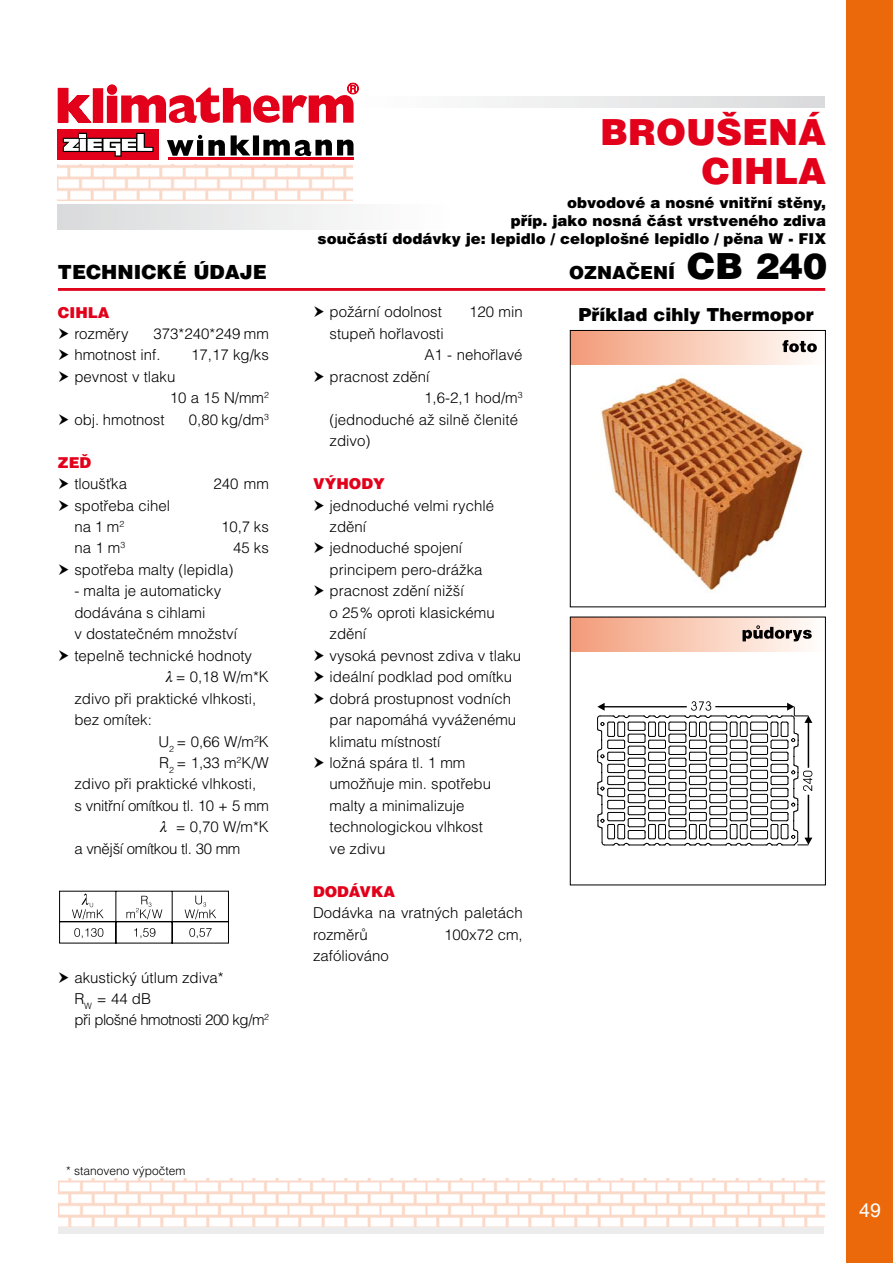
<style>
.page{position:relative;width:893px;height:1263px;background:#fff}
.page>*{position:absolute;margin:0;border:0;box-sizing:border-box;transform-origin:0 0}
.t1{font:900 36px/39px "Helvetica CE";color:#e2001a;text-align:right}
.t2{font:900 19.5px "Helvetica CE";color:#000}
.t3{font:19.5px "Helvetica";color:#fff}
.t4{font:900 18px "Helvetica CE";color:#000}
.t5{font:300 15px/21.5px "Helvetica CE";color:#000}
.t6{font:900 15px/18px "Helvetica CE";color:#000;text-align:right}
.t7{font:300 15px/21.5px "Helvetica CE";letter-spacing:-.02em;color:#000}
.t8{font:900 15px "Helvetica CE";color:#e2001a}
.t9{font:300 12px "Helvetica CE";color:#000}
.s1{font-size:36px}
</style>
<div class="page">
<svg style="left:58px;top:165px;width:294px;height:36px"></svg>
<svg style="left:484px;top:96px;width:340px;height:11px"></svg>
<div style="left:57px;top:205px;width:393px;height:25px;background:linear-gradient(to right,#d9dadb,#fff)"></div>
<svg style="left:58px;top:88px;width:33px;height:35px"></svg>
<div style="left:93px;top:88px;width:10px;height:35px;background:#e2001a"></div>
<svg style="left:107px;top:83px;width:252px;height:40px"></svg>
<div style="left:58px;top:129px;width:101px;height:31px;background:#e2001a"></div>
<svg style="left:63px;top:133px;width:91px;height:24px"></svg>
<svg style="left:167px;top:134px;width:186px;height:22px"></svg>
<hr style="left:168px;top:158px;width:186px;height:2px;background:#e2001a">
<div style="left:58px;top:288px;width:767px;height:3px;border:2px solid #e0041d"></div>
<svg style="left:58px;top:1178px;width:766px;height:48px"></svg>
<div style="left:58px;top:1227px;width:766px;height:6px;background:#ececed"></div>
<div style="left:846px;top:0;width:47px;height:1263px;background:#eb690a"></div>
<div style="left:570px;top:330px;width:255px;height:34px;background:linear-gradient(to right,#f39c78,#fffffc)"></div>
<svg style="left:782px;top:340px;width:35px;height:12px"></svg>
<div style="left:570px;top:330px;width:256px;height:277px;border:1px solid #000"></div>
<div style="left:570px;top:617px;width:255px;height:34px;background:linear-gradient(to right,#f39b78,#fffffc)"></div>
<div style="left:570px;top:617px;width:256px;height:268px;border:1px solid #000"></div>
<svg style="left:742px;top:625px;width:70px;height:16px"></svg>
<svg style="left:597px;top:701px;width:215px;height:145px"></svg>
<img style="left:601px;top:377px;width:203px;height:214px">
<svg style="left:59px;top:891px;width:170px;height:52px"></svg>
<h2 class="t2" style="left:58px;top:260px;width:211px">TECHNICKÉ ÚDAJE</h2>
<p class="t8" style="left:58px;top:303px;width:53px">CIHLA</p>
<p class="t5" style="left:74px;top:323px;width:56px">rozměry</p>
<p class="t5" style="left:74px;top:323px;width:196px;text-indent:79px">373*240*249 mm hmotnost inf.</p>
<p class="t5" style="left:191px;top:344px;width:79px">17,17 kg/ks</p>
<p class="t5" style="left:74px;top:366px;width:102px">pevnost v tlaku</p>
<p class="t5" style="left:170px;top:387px;width:101px">10 a 15 N/mm<sup>2</sup></p>
<p class="t5" style="left:74px;top:409px;width:92px">obj. hmotnost</p>
<p class="t5" style="left:189px;top:409px;width:82px">0,80 kg/dm<sup>3</sup></p>
<p class="t8" style="left:58px;top:454px;width:35px">ZEĎ</p>
<p class="t5" style="left:74px;top:473px;width:54px">tloušťka</p>
<p class="t5" style="left:213px;top:473px;width:57px">240 mm</p>
<p class="t5" style="left:74px;top:495px;width:97px">spotřeba cihel na 1 m<sup>2</sup></p>
<p class="t5" style="left:221px;top:516px;width:49px">10,7 ks</p>
<p class="t5" style="left:74px;top:537px;width:52px">na 1 m<sup>3</sup></p>
<p class="t5" style="left:74px;top:537px;width:196px;text-indent:159px">45 ks spotřeba malty (lepidla)</p>
<p class="t5" style="left:74px;top:580px;width:179px">- malta je automaticky dodávána s cihlami<br>v dostatečném množství tepelně technické hodnoty</p>
<p class="t5" style="left:166px;top:666px;width:104px">● = 0,18 W/m*K</p>
<p class="t5" style="left:74px;top:688px;width:183px">zdivo při praktické vlhkosti,</p>
<p class="t5" style="left:74px;top:709px;width:79px">bez omítek:</p>
<p class="t5" style="left:158px;top:730px;width:112px">U<sub>2</sub> = 0,66 W/m<sup>2</sup>K</p>
<p class="t5" style="left:159px;top:752px;width:111px">R<sub>2</sub> = 1,33 m<sup>2</sup>K/W</p>
<p class="t5" style="left:74px;top:773px;width:183px">zdivo při praktické vlhkosti,</p>
<p class="t7" style="left:74px;top:795px;width:196px">s vnitřní omítkou tl. 10 + 5 mm</p>
<p class="t7" style="left:74px;top:816px;width:196px;text-indent:86px">● = 0,70 W/m*K a vnější omítkou tl. 30 mm</p>
<p class="t5" style="left:74px;top:966px;width:196px">akustický útlum zdiva*<br>R<sub>W</sub> = 44 dB<br>při plošné hmotnosti 200 kg/m<sup>2</sup></p>
<h1 class="t1" style="left:600px;top:113px;width:227px">BROUŠENÁ<br>CIHLA</h1>
<p class="t6" style="left:318px;top:194px;width:510px">obvodové a nosné vnitřní stěny,<br>příp. jako nosná část vrstveného zdiva<br>součástí dodávky je: lepidlo / celoplošné lepidlo / pěna W - FIX</p>
<p class="t5" style="left:330px;top:301px;width:114px">požární odolnost</p>
<p class="t5" style="left:469px;top:301px;width:55px">120 min</p>
<p class="t5" style="left:330px;top:323px;width:116px">stupeň hořlavosti</p>
<p class="t5" style="left:424px;top:344px;width:100px">A1 - nehořlavé</p>
<p class="t5" style="left:330px;top:366px;width:102px">pracnost zdění</p>
<p class="t5" style="left:424px;top:387px;width:100px">1,6-2,1 hod/m<sup>3</sup></p>
<p class="t5" style="left:330px;top:409px;width:190px">(jednoduché až silně členité</p>
<p class="t5" style="left:330px;top:430px;width:42px">zdivo)</p>
<p class="t8" style="left:313px;top:475px;width:73px">VÝHODY</p>
<p class="t5" style="left:330px;top:494px;width:193px">jednoduché velmi rychlé zdění<br>jednoduché spojení principem pero-drážka pracnost zdění nižší<br>o 25 % oproti klasickému zdění<br>vysoká pevnost zdiva v tlaku ideální podklad pod omítku dobrá prostupnost vodních par napomáhá vyváženému klimatu místností<br>ložná spára tl. 1 mm umožňuje min. spotřebu malty a minimalizuje technologickou vlhkost<br>ve zdivu</p>
<p class="t8" style="left:313px;top:882px;width:84px">DODÁVKA</p>
<p class="t5" style="left:313px;top:902px;width:211px">Dodávka na vratných paletách rozměrů</p>
<p class="t5" style="left:444px;top:923px;width:80px">100x72 cm,</p>
<p class="t5" style="left:313px;top:945px;width:77px">zafóliováno</p>
<p class="t4" style="left:569px;top:262px;width:260px">OZNAČENÍ <span class="s1">CB 240</span></p>
<p class="t4" style="left:578px;top:304px;width:237px">Příklad cihly Thermopor</p>
<p class="t9" style="left:66px;top:1164px;width:121px">* stanoveno výpočtem</p>
<h2 class="t3" style="left:859px;top:1198px;width:23px">49</h2>
</div>
